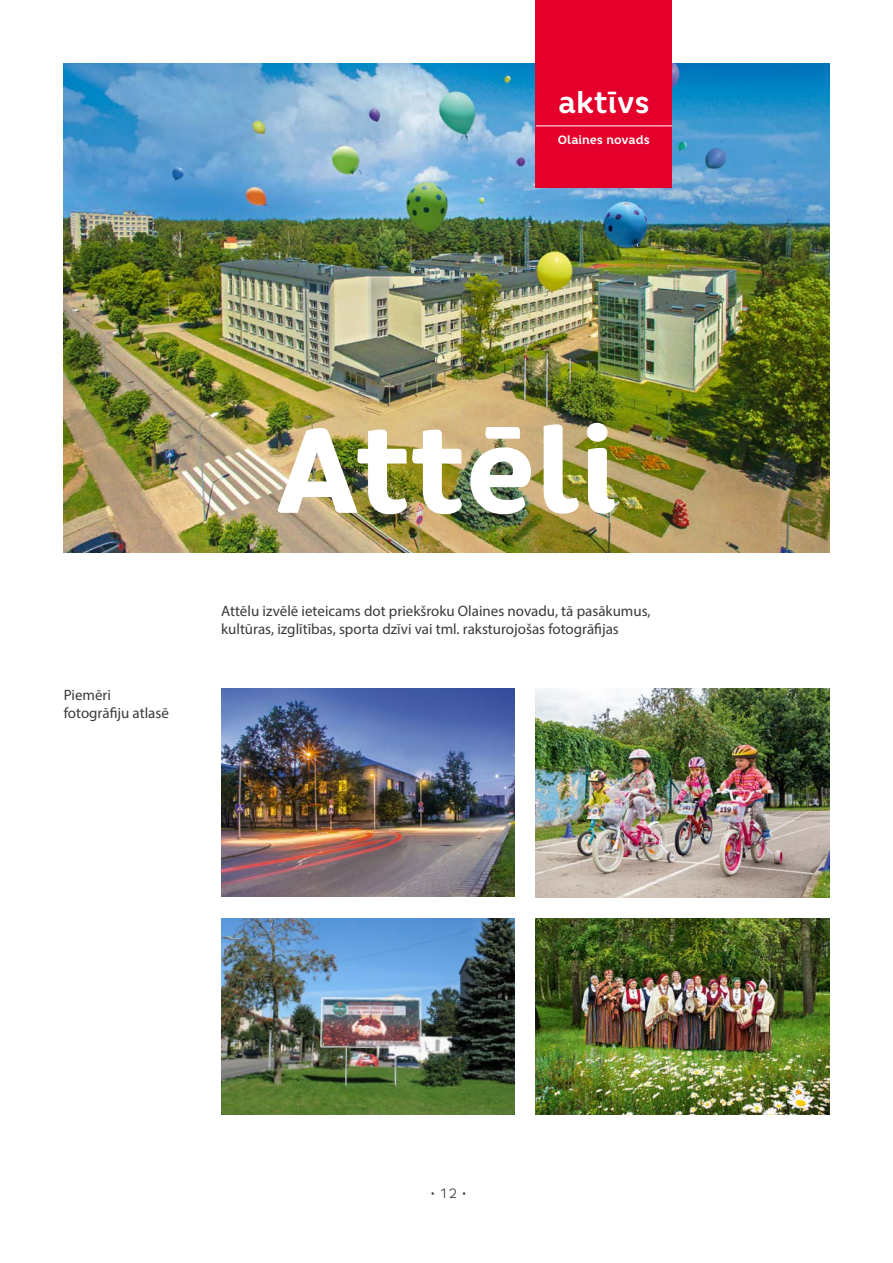
<style>
.page{position:relative;width:893px;height:1263px;background:#fff}
.page>*{position:absolute;margin:0;border:0;box-sizing:border-box;transform-origin:0 0}
.t1{font:800 120px "Core Rhino 75";letter-spacing:-.005em;color:#fff}
.t2{font:700 30px "Core Rhino 65";color:#fff}
.t3{font:15px/18px "Myriad Pro";color:#3a3a39}
.t4{font:300 13.5px "Core Rhino 35";color:#3a3a39}
.t5{font:700 12px "Core Rhino 65";letter-spacing:-.005em;color:#fff}
</style>
<div class="page">
<img style="left:64px;top:64px;width:765px;height:489px">
<img style="left:536px;top:918px;width:293px;height:196px">
<img style="left:221px;top:689px;width:293px;height:208px">
<img style="left:536px;top:689px;width:293px;height:208px">
<div style="left:536px;top:0;width:136px;height:187px;background:#e4002b"></div>
<hr style="left:536px;top:125px;width:136px;height:1px;background:#fff">
<img style="left:221px;top:918px;width:293px;height:196px">
<h2 class="t2" style="left:558px;top:83px;width:93px">aktīvs</h2>
<p class="t5" style="left:558px;top:132px;width:93px">Olaines novads</p>
<p class="t3" style="left:64px;top:686px;width:107px">Piemēri fotogrāfiju atlasē</p>
<h1 class="t1" style="left:275px;top:391px;width:344px">Attēli</h1>
<p class="t3" style="left:221px;top:602px;width:431px">Attēlu izvēlē ieteicams dot priekšroku Olaines novadu, tā pasākumus, kultūras, izglītības, sporta dzīvi vai tml. raksturojošas fotogrāfijas</p>
<p class="t4" style="left:430px;top:1184px;width:38px">• 12 •</p>
</div>
